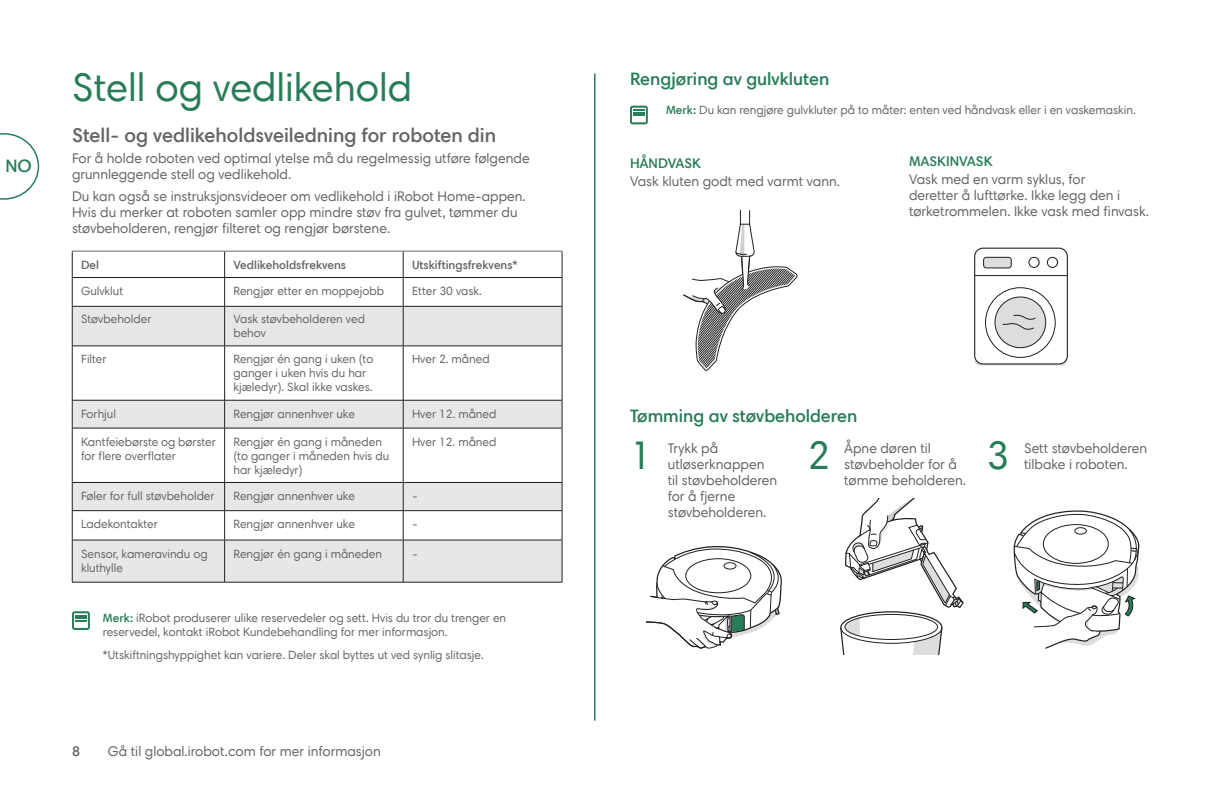
<style>
.page{position:relative;width:1224px;height:792px;background:#fff}
.page>*{position:absolute;margin:0;border:0;box-sizing:border-box;transform-origin:0 0}
.Paragraph_with_Spaci{font:40px "Harmonia Sans Pro";color:#287d58}
.Numbering{font:40px "Harmonia Sans Pro";color:#287d58}
.t1{font:600 20px "Harmonia Sans Pro";color:#646666}
.t2{font:600 18px "Harmonia Sans Pro";color:#287d58}
._2018_Body_Copy_Bull{font:14px/16px "Harmonia Sans Pro";color:#646666}
.Copy{font:14px/16px "Harmonia Sans Pro";color:#646666}
.t3{font:600 14px "Harmonia Sans Pro";color:#287d58}
.t4{font:600 14px "Harmonia Sans Pro";color:#646666}
._2018_Chart_Copy{font:12px/14px "Harmonia Sans Pro";color:#646666}
._2018_Chart_Copy-2{font:600 12px "Harmonia Sans Pro";color:#646666}
.s1{font-weight:600;color:#287d58}
</style>
<div class="page">
<svg style="left:0;top:133px;width:39px;height:67px"></svg>
<svg style="left:73px;top:307px;width:489px;height:121px;fill:#e6e7e9"></svg>
<svg style="left:73px;top:483px;width:489px;height:99px;fill:#e6e7e9"></svg>
<hr style="left:224px;top:307px;width:1px;height:39px;background:#231f20">
<hr style="left:403px;top:307px;width:1px;height:39px;background:#231f20">
<hr style="left:72px;top:346px;width:153px;height:1px;background:#231f20">
<hr style="left:225px;top:346px;width:178px;height:1px;background:#231f20">
<hr style="left:224px;top:346px;width:1px;height:54px;background:#231f20">
<hr style="left:403px;top:346px;width:159px;height:1px;background:#231f20">
<hr style="left:403px;top:346px;width:1px;height:54px;background:#231f20">
<svg style="left:224px;top:401px;width:1px;height:27px"></svg>
<svg style="left:403px;top:401px;width:1px;height:27px"></svg>
<hr style="left:224px;top:428px;width:1px;height:54px;background:#231f20">
<hr style="left:403px;top:428px;width:1px;height:54px;background:#231f20">
<svg style="left:224px;top:483px;width:1px;height:57px"></svg>
<svg style="left:403px;top:483px;width:1px;height:57px"></svg>
<hr style="left:72px;top:307px;width:1px;height:39px;background:#231f20">
<hr style="left:562px;top:307px;width:1px;height:39px;background:#231f20">
<hr style="left:72px;top:346px;width:1px;height:54px;background:#231f20">
<hr style="left:562px;top:346px;width:1px;height:54px;background:#231f20">
<svg style="left:72px;top:401px;width:1px;height:27px"></svg>
<svg style="left:562px;top:400px;width:1px;height:28px"></svg>
<hr style="left:72px;top:428px;width:1px;height:54px;background:#231f20">
<hr style="left:562px;top:428px;width:1px;height:54px;background:#231f20">
<svg style="left:72px;top:483px;width:1px;height:57px"></svg>
<svg style="left:562px;top:483px;width:1px;height:57px"></svg>
<hr style="left:72px;top:400px;width:153px;height:1px;background:#231f20">
<hr style="left:72px;top:428px;width:153px;height:1px;background:#231f20">
<hr style="left:72px;top:510px;width:153px;height:1px;background:#231f20">
<hr style="left:72px;top:540px;width:153px;height:1px;background:#231f20">
<hr style="left:72px;top:540px;width:1px;height:42px;background:#231f20">
<hr style="left:225px;top:400px;width:178px;height:1px;background:#231f20">
<hr style="left:225px;top:428px;width:178px;height:1px;background:#231f20">
<hr style="left:225px;top:510px;width:178px;height:1px;background:#231f20">
<hr style="left:225px;top:540px;width:178px;height:1px;background:#231f20">
<hr style="left:224px;top:540px;width:1px;height:42px;background:#231f20">
<hr style="left:403px;top:400px;width:159px;height:1px;background:#231f20">
<hr style="left:403px;top:428px;width:159px;height:1px;background:#231f20">
<hr style="left:403px;top:510px;width:159px;height:1px;background:#231f20">
<hr style="left:403px;top:540px;width:159px;height:1px;background:#231f20">
<hr style="left:403px;top:540px;width:1px;height:42px;background:#231f20">
<hr style="left:562px;top:540px;width:1px;height:42px;background:#231f20">
<hr style="left:72px;top:306px;width:153px;height:1px;background:#231f20">
<hr style="left:72px;top:482px;width:153px;height:1px;background:#231f20">
<hr style="left:72px;top:582px;width:153px;height:1px;background:#231f20">
<hr style="left:225px;top:306px;width:178px;height:1px;background:#231f20">
<hr style="left:225px;top:482px;width:178px;height:1px;background:#231f20">
<hr style="left:225px;top:582px;width:178px;height:1px;background:#231f20">
<hr style="left:403px;top:306px;width:159px;height:1px;background:#231f20">
<hr style="left:403px;top:482px;width:159px;height:1px;background:#231f20">
<hr style="left:403px;top:582px;width:159px;height:1px;background:#231f20">
<svg style="left:72px;top:251px;width:491px;height:55px"></svg>
<hr style="left:72px;top:251px;width:153px;height:1px;background:#646666">
<hr style="left:225px;top:251px;width:178px;height:1px;background:#646666">
<hr style="left:403px;top:251px;width:159px;height:1px;background:#646666">
<svg style="left:72px;top:611px;width:18px;height:19px"></svg>
<svg style="left:630px;top:106px;width:18px;height:18px"></svg>
<svg style="left:683px;top:210px;width:115px;height:161px"></svg>
<svg style="left:975px;top:361px;width:92px;height:5px"></svg>
<div style="left:975px;top:248px;width:92px;height:116px;background:#fff;border-radius:8px"></div>
<div style="left:974px;top:248px;width:94px;height:117px;border:1px solid #231f20;border-radius:8px"></div>
<div style="left:995px;top:297px;width:51px;height:51px;background:#dcdddf;border-radius:50%"></div>
<div style="left:995px;top:297px;width:51px;height:51px;border:1px solid #231f20;border-radius:50%"></div>
<div style="left:984px;top:257px;width:27px;height:11px;background:#dcdddf;border-radius:3px"></div>
<div style="left:983px;top:257px;width:29px;height:11px;border:1px solid #231f20;border-radius:3px"></div>
<div style="left:1029px;top:257px;width:10px;height:11px;border:1px solid #231f20;border-radius:50%"></div>
<div style="left:1047px;top:257px;width:11px;height:11px;border:1px solid #231f20;border-radius:50%"></div>
<hr style="left:974px;top:275px;width:93px;height:1px;background:#231f20">
<div style="left:985px;top:287px;width:71px;height:71px;border:1px solid #231f20;border-radius:50%"></div>
<svg style="left:1002px;top:315px;width:34px;height:15px"></svg>
<svg style="left:646px;top:546px;width:136px;height:103px"></svg>
<svg style="left:840px;top:499px;width:124px;height:155px"></svg>
<svg style="left:1014px;top:510px;width:126px;height:139px"></svg>
<hr style="left:594px;top:74px;width:2px;height:647px;background:#287d58">
<h3 class="t2" style="left:5px;top:154px;width:28px">NO</h3>
<p class="Paragraph_with_Spaci" style="left:72px;top:63px;width:341px">Stell og vedlikehold</p>
<p class="t1" style="left:72px;top:122px;width:426px">Stell- og vedlikeholdsveiledning for roboten din</p>
<p class="_2018_Body_Copy_Bull" style="left:72px;top:150px;width:459px">For å holde roboten ved optimal ytelse må du regelmessig utføre følgende grunnleggende stell og vedlikehold.</p>
<p class="_2018_Body_Copy_Bull" style="left:72px;top:188px;width:455px">Du kan også se instruksjonsvideoer om vedlikehold i iRobot Home-appen.<br>Hvis du merker at roboten samler opp mindre støv fra gulvet, tømmer du støvbeholderen, rengjør filteret og rengjør børstene.</p>
<p class="_2018_Chart_Copy-2" style="left:81px;top:257px;width:20px">Del</p>
<p class="_2018_Chart_Copy-2" style="left:233px;top:257px;width:114px">Vedlikeholdsfrekvens</p>
<p class="_2018_Chart_Copy-2" style="left:412px;top:257px;width:107px">Utskiftingsfrekvens*</p>
<p class="_2018_Chart_Copy" style="left:81px;top:284px;width:44px">Gulvklut</p>
<p class="_2018_Chart_Copy" style="left:233px;top:284px;width:152px">Rengjør etter en moppejobb</p>
<p class="_2018_Chart_Copy" style="left:412px;top:284px;width:71px">Etter 30 vask.</p>
<p class="_2018_Chart_Copy" style="left:81px;top:312px;width:72px">Støvbeholder</p>
<p class="_2018_Chart_Copy" style="left:233px;top:312px;width:133px">Vask støvbeholderen ved behov</p>
<p class="_2018_Chart_Copy" style="left:81px;top:352px;width:27px">Filter</p>
<p class="_2018_Chart_Copy" style="left:233px;top:352px;width:141px">Rengjør én gang i uken (to ganger i uken hvis du har kjæledyr). Skal ikke vaskes.</p>
<p class="_2018_Chart_Copy" style="left:412px;top:352px;width:79px">Hver 2. måned</p>
<p class="_2018_Chart_Copy" style="left:81px;top:407px;width:36px">Forhjul</p>
<p class="_2018_Chart_Copy" style="left:233px;top:407px;width:123px">Rengjør annenhver uke</p>
<p class="_2018_Chart_Copy" style="left:412px;top:407px;width:86px">Hver 12. måned</p>
<p class="_2018_Chart_Copy" style="left:81px;top:434px;width:136px">Kantfeiebørste og børster for flere overflater</p>
<p class="_2018_Chart_Copy" style="left:233px;top:434px;width:157px">Rengjør én gang i måneden (to ganger i måneden hvis du har kjæledyr)</p>
<p class="_2018_Chart_Copy" style="left:412px;top:434px;width:86px">Hver 12. måned</p>
<p class="_2018_Chart_Copy" style="left:81px;top:489px;width:135px">Føler for full støvbeholder</p>
<p class="_2018_Chart_Copy" style="left:233px;top:489px;width:123px">Rengjør annenhver uke</p>
<p class="_2018_Chart_Copy" style="left:412px;top:489px;width:7px">-</p>
<p class="_2018_Chart_Copy" style="left:81px;top:517px;width:78px">Ladekontakter</p>
<p class="_2018_Chart_Copy" style="left:233px;top:517px;width:123px">Rengjør annenhver uke</p>
<p class="_2018_Chart_Copy" style="left:412px;top:517px;width:7px">-</p>
<p class="_2018_Chart_Copy" style="left:81px;top:546px;width:128px">Sensor, kameravindu og kluthylle</p>
<p class="_2018_Chart_Copy" style="left:233px;top:546px;width:150px">Rengjør én gang i måneden</p>
<p class="_2018_Chart_Copy" style="left:412px;top:546px;width:7px">-</p>
<p class="_2018_Chart_Copy" style="left:103px;top:611px;width:405px"><span class="s1">Merk:</span> iRobot produserer ulike reservedeler og sett. Hvis du tror du trenger en reservedel, kontakt iRobot Kundebehandling for mer informasjon.</p>
<p class="_2018_Chart_Copy" style="left:103px;top:648px;width:382px">*Utskiftningshyppighet kan variere. Deler skal byttes ut ved synlig slitasje.</p>
<p class="t4" style="left:72px;top:742px;width:9px">8</p>
<p class="_2018_Body_Copy_Bull" style="left:108px;top:743px;width:274px">Gå til global.irobot.com for mer informasjon</p>
<p class="t2" style="left:630px;top:68px;width:201px">Rengjøring av gulvkluten</p>
<p class="_2018_Chart_Copy" style="left:666px;top:103px;width:471px"><span class="s1">Merk:</span> Du kan rengjøre gulvkluter på to måter: enten ved håndvask eller i en vaskemaskin.</p>
<p class="t3" style="left:630px;top:155px;width:73px">HÅNDVASK</p>
<p class="Copy" style="left:630px;top:173px;width:212px">Vask kluten godt med varmt vann.</p>
<p class="t3" style="left:909px;top:153px;width:85px">MASKINVASK</p>
<p class="Copy" style="left:909px;top:171px;width:241px">Vask med en varm syklus, for<br>deretter å lufttørke. Ikke legg den i tørketrommelen. Ikke vask med finvask.</p>
<p class="t2" style="left:630px;top:405px;width:229px">Tømming av støvbeholderen</p>
<p class="_2018_Body_Copy_Bull" style="left:668px;top:440px;width:111px">Trykk på utløserknappen til støvbeholderen for å fjerne støvbeholderen.</p>
<p class="_2018_Body_Copy_Bull" style="left:844px;top:440px;width:123px">Åpne døren til støvbeholder for å tømme beholderen.</p>
<p class="_2018_Body_Copy_Bull" style="left:1024px;top:440px;width:125px">Sett støvbeholderen tilbake i roboten.</p>
<p class="Numbering" style="left:630px;top:430px;width:24px">1</p>
<p class="Numbering" style="left:808px;top:430px;width:24px">2</p>
<p class="Numbering" style="left:986px;top:430px;width:24px">3</p>
</div>
